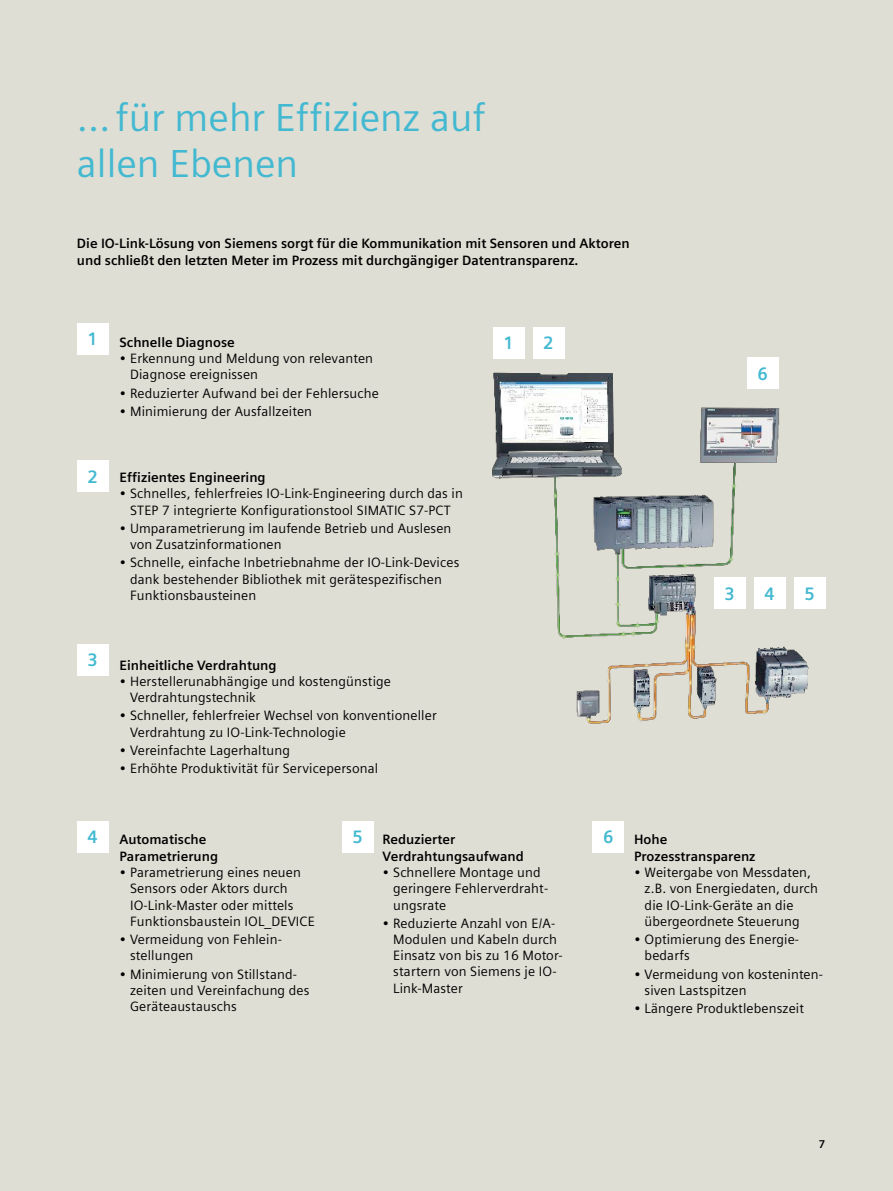
<style>
.page{position:relative;width:893px;height:1191px;background:#dfded4}
.page>*{position:absolute;margin:0;border:0;box-sizing:border-box;transform-origin:0 0}
.t1{font:39px/46.8px "Siemens Sans Global";color:#43b9d1}
.t2{font:700 18px "Siemens Sans Global";color:#43b9d1}
.t3{font:13.5px/16.2px "Siemens Sans Global";letter-spacing:.01em;color:#000}
.t4{font:700 13.5px/17px "Siemens Sans Global";color:#000}
.t5{font:700 11.25px "Siemens Sans Global";color:#000}
</style>
<div class="page">
<img style="left:493px;top:361px;width:316px;height:363px">
<div style="left:493px;top:327px;width:31px;height:32px;background:#fff"></div>
<div style="left:533px;top:327px;width:31px;height:32px;background:#fff"></div>
<div style="left:714px;top:577px;width:31px;height:32px;background:#fff"></div>
<div style="left:754px;top:577px;width:31px;height:32px;background:#fff"></div>
<div style="left:794px;top:577px;width:31px;height:32px;background:#fff"></div>
<div style="left:77px;top:821px;width:31px;height:31px;background:#fff"></div>
<div style="left:342px;top:821px;width:31px;height:31px;background:#fff"></div>
<div style="left:593px;top:821px;width:31px;height:31px;background:#fff"></div>
<div style="left:747px;top:358px;width:31px;height:31px;background:#fff"></div>
<div style="left:77px;top:644px;width:31px;height:31px;background:#fff"></div>
<div style="left:77px;top:461px;width:31px;height:31px;background:#fff"></div>
<div style="left:77px;top:323px;width:31px;height:32px;background:#fff"></div>
<h1 class="t1" style="left:77px;top:95px;width:410px">…für mehr Effizienz auf allen Ebenen</h1>
<p class="t4" style="left:77px;top:235px;width:554px">Die IO-Link-Lösung von Siemens sorgt für die Kommunikation mit Sensoren und Aktoren und schließt den letzten Meter im Prozess mit durchgängiger Datentransparenz.</p>
<h2 class="t2" style="left:88px;top:329px;width:12px">1</h2>
<p class="t4" style="left:119px;top:334px;width:117px">Schnelle Diagnose</p>
<p class="t3" style="left:130px;top:351px;width:244px;text-indent:-11px">• Erkennung und Meldung von relevanten<br>Diagnose ereignissen</p>
<p class="t3" style="left:119px;top:385px;width:261px">• Reduzierter Aufwand bei der Fehlersuche</p>
<p class="t3" style="left:119px;top:404px;width:194px">• Minimierung der Ausfallzeiten</p>
<h2 class="t2" style="left:503px;top:332px;width:12px">1</h2>
<h2 class="t2" style="left:543px;top:332px;width:12px">2</h2>
<h2 class="t2" style="left:88px;top:466px;width:12px">2</h2>
<p class="t4" style="left:119px;top:469px;width:148px">Effizientes Engineering</p>
<p class="t3" style="left:119px;top:486px;width:345px;text-align:center">• Schnelles, fehlerfreies IO-Link-Engineering durch das in<br>STEP 7 integrierte Konfigurationstool SIMATIC S7-PCT</p>
<p class="t3" style="left:130px;top:520px;width:323px;text-indent:-11px">• Umparametrierung im laufende Betrieb und Auslesen von Zusatzinformationen</p>
<p class="t3" style="left:130px;top:555px;width:331px;text-indent:-11px">• Schnelle, einfache Inbetriebnahme der IO-Link-Devices dank bestehender Bibliothek mit gerätespezifischen<br>Funktionsbausteinen</p>
<h2 class="t2" style="left:88px;top:649px;width:12px">3</h2>
<p class="t4" style="left:119px;top:656px;width:159px">Einheitliche Verdrahtung</p>
<p class="t3" style="left:130px;top:673px;width:262px;text-indent:-11px">• Herstellerunabhängige und kostengünstige<br>Verdrahtungstechnik</p>
<p class="t3" style="left:130px;top:708px;width:308px;text-indent:-11px">• Schneller, fehlerfreier Wechsel von konventioneller<br>Verdrahtung zu IO-Link-Technologie</p>
<p class="t3" style="left:119px;top:742px;width:172px">• Vereinfachte Lagerhaltung</p>
<p class="t3" style="left:119px;top:761px;width:260px">• Erhöhte Produktivität für Servicepersonal</p>
<h2 class="t2" style="left:758px;top:363px;width:12px">6</h2>
<h2 class="t2" style="left:724px;top:583px;width:12px">3</h2>
<h2 class="t2" style="left:764px;top:583px;width:12px">4</h2>
<h2 class="t2" style="left:804px;top:583px;width:12px">5</h2>
<h2 class="t2" style="left:88px;top:826px;width:12px">4</h2>
<h2 class="t2" style="left:352px;top:826px;width:12px">5</h2>
<h2 class="t2" style="left:603px;top:826px;width:12px">6</h2>
<p class="t4" style="left:383px;top:830px;width:143px">Reduzierter<br>Verdrahtungsaufwand</p>
<p class="t3" style="left:393px;top:865px;width:157px;text-indent:-11px">• Schnellere Montage und geringere Fehlerverdraht&shy;ungsrate</p>
<p class="t3" style="left:393px;top:915px;width:171px;text-indent:-11px">• Reduzierte Anzahl von E/A-<br>Modulen und Kabeln durch<br>Einsatz von bis zu 16 Motor&shy;startern von Siemens je IO-<br>Link-Master</p>
<p class="t4" style="left:119px;top:830px;width:100px">Automatische<br>Parametrierung</p>
<p class="t3" style="left:130px;top:865px;width:186px;text-indent:-11px">• Parametrierung eines neuen<br>Sensors oder Aktors durch<br>IO-Link-Master oder mittels<br>Funktionsbaustein IOL_DEVICE</p>
<p class="t3" style="left:130px;top:931px;width:153px;text-indent:-11px">• Vermeidung von Fehlein&shy;stellungen</p>
<p class="t3" style="left:130px;top:966px;width:181px;text-indent:-11px">• Minimierung von Stillstand&shy;zeiten und Vereinfachung des<br>Geräteaustauschs</p>
<p class="t4" style="left:634px;top:830px;width:123px">Hohe<br>Prozesstransparenz</p>
<p class="t3" style="left:645px;top:865px;width:175px;text-indent:-11px">• Weitergabe von Messdaten, z.B. von Energiedaten, durch die IO-Link-Geräte an die übergeordnete Steuerung</p>
<p class="t3" style="left:645px;top:931px;width:156px;text-indent:-11px">• Optimierung des Energie&shy;bedarfs</p>
<p class="t3" style="left:645px;top:966px;width:180px;text-indent:-11px">• Vermeidung von kosteninten&shy;siven Lastspitzen</p>
<p class="t3" style="left:634px;top:1001px;width:172px">• Längere Produktlebenszeit</p>
<p class="t5" style="left:819px;top:1137px;width:8px">7</p>
</div>
